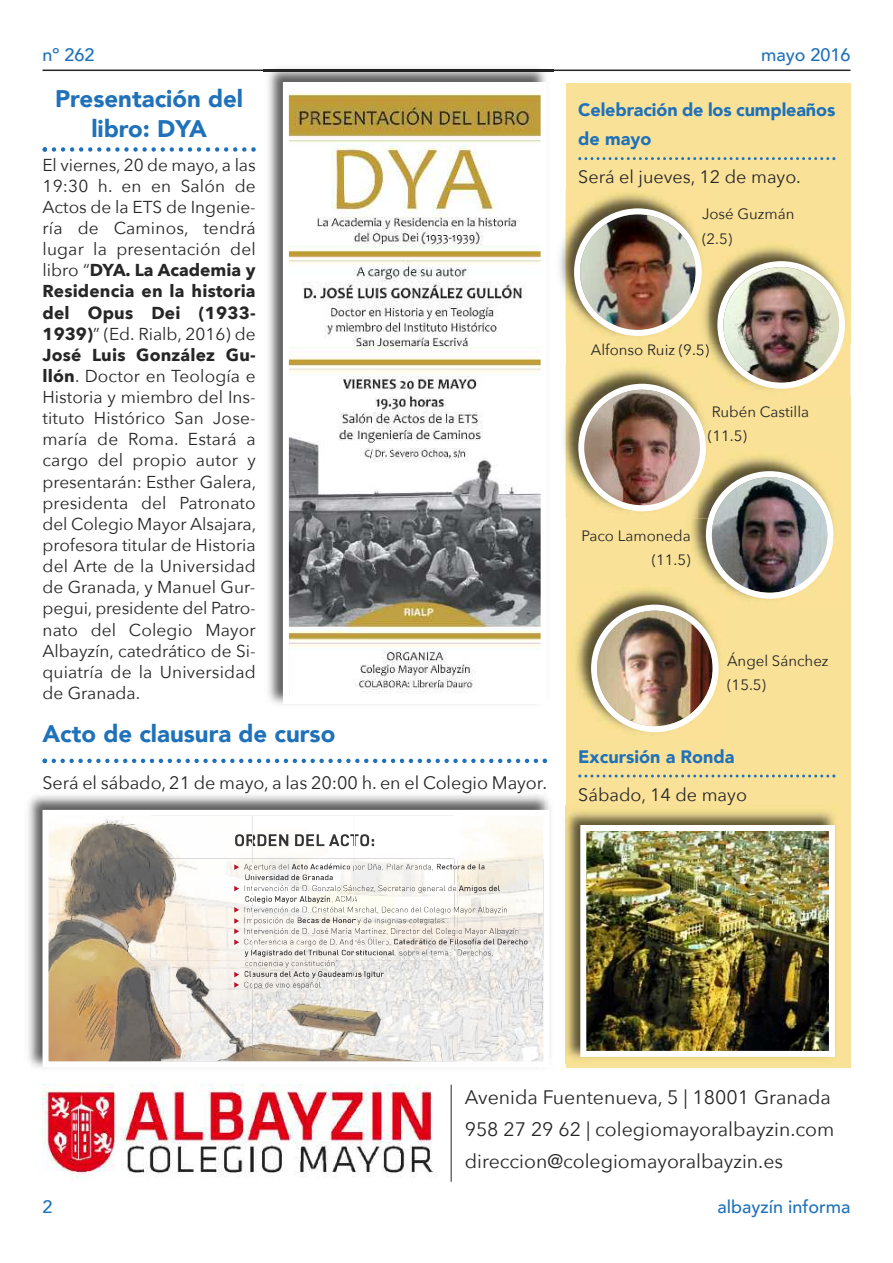
<style>
.page{position:relative;width:893px;height:1263px;background:#fff}
.page>*{position:absolute;margin:0;border:0;box-sizing:border-box;transform-origin:0 0}
.t1{font:900 24px/29.4px "Avenir";color:#1f71b9;text-align:center}
.t2{font:19.5px/32px "Avenir Next";color:#272627}
.t3{font:18px "Avenir Next";letter-spacing:-.005em;color:#272627}
.t4{font:900 18px/29.5px "Avenir";letter-spacing:-.005em;color:#1f71b9}
.t5{font:500 18px "Avenir";color:#1f71b9}
.t6{font:17.25px/21.1px "Avenir Next";color:#272627;text-align:justify}
.t7{font:15px/24.6px "Avenir Next";color:#272627}
.s1{font-weight:700}
</style>
<div class="page">
<div style="left:566px;top:83px;width:284px;height:984px;background:#f9e197"></div>
<hr style="left:43px;top:70px;width:807px;height:1px;background:#272627">
<svg style="left:578px;top:157px;width:257px;height:3px"></svg>
<svg style="left:43px;top:147px;width:213px;height:5px"></svg>
<img style="left:264px;top:68px;width:289px;height:636px">
<img style="left:264px;top:70px;width:289px;height:1px">
<img style="left:290px;top:89px;width:250px;height:608px">
<img style="left:43px;top:1084px;width:391px;height:95px">
<hr style="left:451px;top:1085px;width:1px;height:97px;background:#272627">
<img style="left:559px;top:189px;width:114px;height:154px">
<img style="left:850px;top:241px;width:1px;height:155px">
<img style="left:564px;top:364px;width:10px;height:154px">
<img style="left:574px;top:208px;width:271px;height:391px">
<img style="left:574px;top:585px;width:152px;height:148px">
<img style="left:591px;top:605px;width:128px;height:127px">
<svg style="left:578px;top:774px;width:257px;height:3px"></svg>
<img style="left:565px;top:805px;width:270px;height:258px">
<img style="left:587px;top:832px;width:241px;height:218px">
<div style="left:580px;top:825px;width:255px;height:232px;border:6px solid #fff"></div>
<img style="left:28px;top:795px;width:523px;height:273px">
<img style="left:50px;top:817px;width:492px;height:42px">
<img style="left:235px;top:834px;width:105px;height:11px">
<img style="left:235px;top:838px;width:18px;height:8px">
<img style="left:253px;top:845px;width:87px;height:1px">
<img style="left:360px;top:834px;width:14px;height:12px">
<svg style="left:341px;top:834px;width:18px;height:12px"></svg>
<img style="left:50px;top:859px;width:101px;height:101px">
<img style="left:151px;top:932px;width:83px;height:28px">
<img style="left:304px;top:863px;width:42px;height:1px">
<img style="left:279px;top:864px;width:175px;height:96px">
<img style="left:395px;top:955px;width:18px;height:2px">
<img style="left:360px;top:949px;width:18px;height:6px">
<img style="left:357px;top:938px;width:20px;height:4px">
<img style="left:359px;top:942px;width:18px;height:2px">
<svg style="left:355px;top:939px;width:4px;height:16px"></svg>
<img style="left:355px;top:928px;width:23px;height:5px">
<img style="left:355px;top:933px;width:23px;height:2px">
<img style="left:355px;top:917px;width:23px;height:8px">
<img style="left:358px;top:922px;width:20px;height:3px">
<img style="left:362px;top:906px;width:16px;height:5px">
<img style="left:362px;top:911px;width:16px;height:3px">
<svg style="left:327px;top:896px;width:35px;height:27px"></svg>
<img style="left:439px;top:885px;width:15px;height:3px">
<img style="left:439px;top:888px;width:15px;height:3px">
<img style="left:402px;top:885px;width:37px;height:8px">
<img style="left:402px;top:890px;width:35px;height:3px">
<svg style="left:395px;top:886px;width:6px;height:5px"></svg>
<img style="left:355px;top:885px;width:40px;height:7px">
<img style="left:356px;top:890px;width:37px;height:2px">
<img style="left:437px;top:864px;width:15px;height:2px">
<img style="left:437px;top:866px;width:15px;height:3px">
<img style="left:454px;top:859px;width:88px;height:101px">
<img style="left:355px;top:864px;width:79px;height:7px">
<img style="left:414px;top:867px;width:19px;height:4px">
<img style="left:355px;top:868px;width:57px;height:1px">
<img style="left:471px;top:949px;width:23px;height:8px">
<img style="left:471px;top:953px;width:22px;height:4px">
<img style="left:470px;top:938px;width:58px;height:6px">
<img style="left:511px;top:941px;width:16px;height:3px">
<img style="left:470px;top:943px;width:38px;height:1px">
<img style="left:470px;top:928px;width:49px;height:8px">
<img style="left:480px;top:933px;width:39px;height:3px">
<img style="left:470px;top:932px;width:8px;height:4px">
<img style="left:470px;top:906px;width:37px;height:5px">
<img style="left:470px;top:911px;width:37px;height:3px">
<svg style="left:378px;top:906px;width:92px;height:49px"></svg>
<img style="left:459px;top:885px;width:41px;height:5px">
<img style="left:459px;top:890px;width:41px;height:3px">
<img style="left:461px;top:864px;width:24px;height:3px">
<img style="left:461px;top:867px;width:24px;height:2px">
<svg style="left:453px;top:865px;width:8px;height:4px"></svg>
<img style="left:50px;top:960px;width:101px;height:100px">
<svg style="left:234px;top:864px;width:45px;height:111px"></svg>
<img style="left:151px;top:975px;width:102px;height:85px">
<img style="left:253px;top:960px;width:289px;height:100px">
<div style="left:43px;top:810px;width:506px;height:257px;border:6px solid #fff"></div>
<svg style="left:43px;top:759px;width:504px;height:4px"></svg>
<p class="t5" style="left:43px;top:43px;width:53px">nº 262</p>
<p class="t5" style="left:761px;top:43px;width:91px">mayo 2016</p>
<p class="t4" style="left:578px;top:95px;width:259px">Celebración de los cumpleaños de mayo</p>
<p class="t3" style="left:578px;top:165px;width:224px">Será el jueves, 12 de mayo.</p>
<h1 class="t1" style="left:55px;top:85px;width:190px">Presentación del libro: DYA</h1>
<p class="t6" style="left:43px;top:155px;width:215px">El viernes, 20 de mayo, a las 19:30 h. en en Salón de Actos de la ETS de Ingenie&shy;ría de Caminos, tendrá lugar la presentación del libro “<span class="s1">DYA. La Academia y Residencia en la historia del Opus Dei (1933- 1939)</span>” (Ed. Rialb, 2016) de <span class="s1">José Luis González Gu&shy;llón</span>. Doctor en Teología e Historia y miembro del Ins&shy;tituto Histórico San Jose&shy;maría de Roma. Estará a cargo del propio autor y presentarán: Esther Galera, presidenta del Patronato del Colegio Mayor Alsajara, profesora titular de Historia del Arte de la Universidad de Granada, y Manuel Gur&shy;pegui, presidente del Patro&shy;nato del Colegio Mayor Albayzín, catedrático de Si&shy;quiatría de la Universidad de Granada.</p>
<p class="t7" style="left:702px;top:202px;width:94px">José Guzmán (2.5)</p>
<p class="t7" style="left:591px;top:338px;width:120px">Alfonso Ruiz (9.5)</p>
<p class="t7" style="left:708px;top:400px;width:103px">Rubén Castilla (11.5)</p>
<p class="t7" style="left:582px;top:524px;width:111px;text-align:right">Paco Lamoneda (11.5)</p>
<p class="t7" style="left:727px;top:648px;width:103px">Ángel Sánchez (15.5)</p>
<h1 class="t1" style="left:43px;top:720px;width:294px">Acto de clausura de curso</h1>
<p class="t3" style="left:43px;top:770px;width:506px">Será el sábado, 21 de mayo, a las 20:00 h. en el Colegio Mayor.</p>
<p class="t4" style="left:578px;top:742px;width:158px">Excursión a Ronda</p>
<p class="t3" style="left:578px;top:783px;width:170px">Sábado, 14 de mayo</p>
<p class="t2" style="left:465px;top:1082px;width:371px">Avenida Fuentenueva, 5 | 18001 Granada<br>958 27 29 62 | colegiomayoralbayzin.com direccion@colegiomayoralbayzin.es</p>
<p class="t5" style="left:43px;top:1195px;width:12px">2</p>
<p class="t5" style="left:717px;top:1195px;width:135px">albayzín informa</p>
</div>
